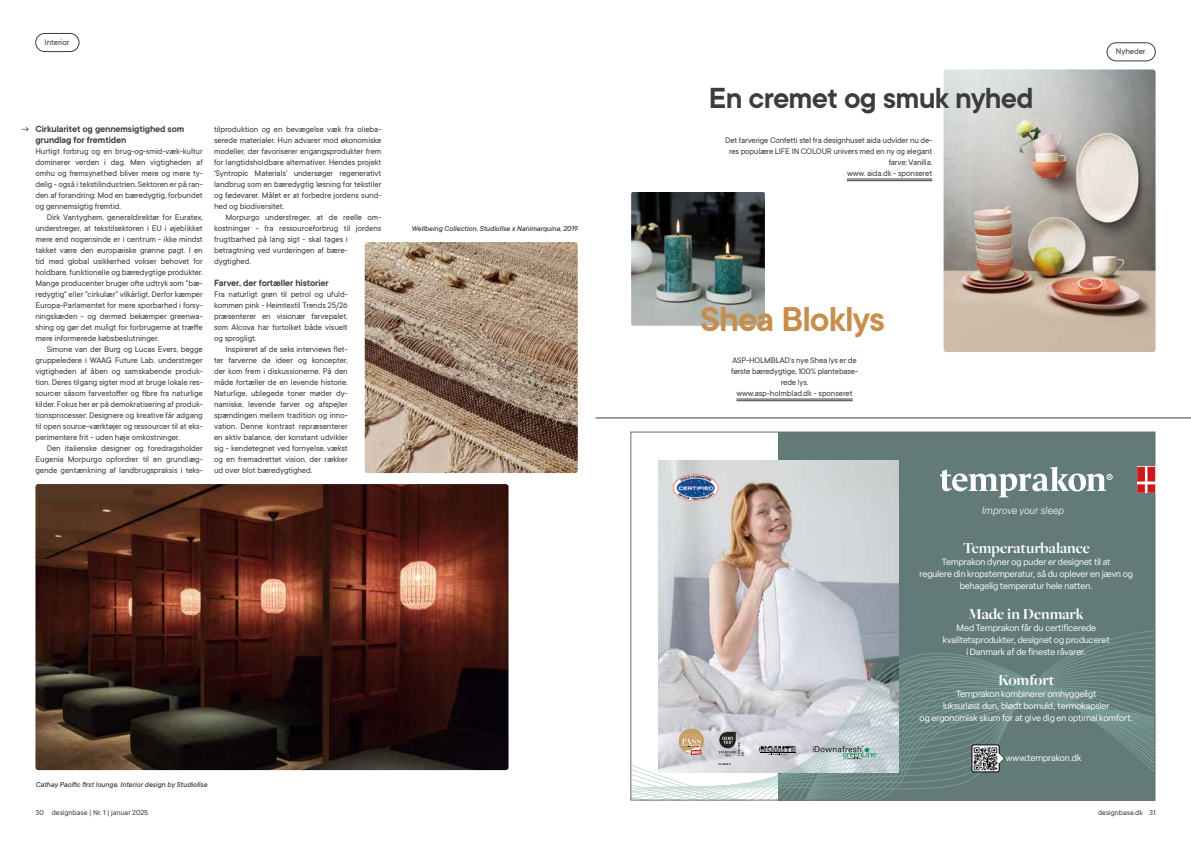
<style>
.page{position:relative;width:1191px;height:842px;background:#fff}
.page>*{position:absolute;margin:0;border:0;box-sizing:border-box;transform-origin:0 0}
.t1{font:600 38px "TT Commons";letter-spacing:-.025em;color:#c78d4a}
.t2{font:600 32px "TT Commons";letter-spacing:-.025em;color:#3c3c3b}
.t3{font:700 16px "Freight Big Pro";color:#fff}
.t4{font:italic 300 10.4px "Elza";letter-spacing:.02em;color:#fff}
.t5{font:600 10px/11px "TT Commons";letter-spacing:-.01em;color:#3c3c3b}
.t6{font:9px/11px "TT Commons";letter-spacing:-.01em;color:#3c3c3b;text-align:justify}
.t7{font:9px/12px "Elza";color:#fff;text-align:center}
.t8{font:italic 500 8px "TT Commons";letter-spacing:-.01em;color:#3c3c3b}
.t9{font:8px "TT Commons";color:#3c3c3b}
.t10{font:700 3.1px "Arboria";color:#1e1e1c}
</style>
<div class="page">
<hr style="left:847px;top:179px;width:85px;height:1px;background:#3c3c3b">
<hr style="left:847px;top:180px;width:85px;height:1px;background:#3c3c3b">
<img style="left:943px;top:69px;width:212px;height:283px">
<div style="left:35px;top:33px;width:44px;height:19px;border:1px solid #3c3c3b;border-radius:9px"></div>
<img style="left:35px;top:484px;width:473px;height:286px">
<img style="left:365px;top:242px;width:213px;height:231px">
<div style="left:1106px;top:43px;width:49px;height:18px;border:1px solid #3c3c3b;border-radius:9px"></div>
<hr style="left:736px;top:399px;width:116px;height:1px;background:#3c3c3b">
<hr style="left:736px;top:400px;width:116px;height:1px;background:#3c3c3b">
<img style="left:631px;top:192px;width:134px;height:134px">
<hr style="left:595px;top:418px;width:596px;height:1px;background:#3c3c3b">
<div style="left:778px;top:432px;width:377px;height:368px;background:#627a78"></div>
<svg style="left:940px;top:467px;width:172px;height:30px"></svg>
<img style="left:659px;top:460px;width:239px;height:141px">
<svg style="left:659px;top:601px;width:240px;height:4px"></svg>
<svg style="left:658px;top:605px;width:241px;height:4px"></svg>
<svg style="left:658px;top:609px;width:241px;height:4px"></svg>
<svg style="left:658px;top:616px;width:241px;height:4px"></svg>
<svg style="left:658px;top:620px;width:241px;height:4px"></svg>
<svg style="left:658px;top:624px;width:241px;height:4px"></svg>
<svg style="left:658px;top:628px;width:495px;height:4px"></svg>
<svg style="left:658px;top:632px;width:487px;height:4px"></svg>
<svg style="left:658px;top:636px;width:495px;height:4px"></svg>
<svg style="left:658px;top:640px;width:495px;height:4px"></svg>
<svg style="left:658px;top:647px;width:495px;height:4px"></svg>
<svg style="left:658px;top:651px;width:495px;height:4px"></svg>
<svg style="left:658px;top:655px;width:487px;height:4px"></svg>
<svg style="left:658px;top:659px;width:495px;height:4px"></svg>
<svg style="left:632px;top:663px;width:521px;height:135px"></svg>
<img style="left:671px;top:473px;width:49px;height:28px">
<svg style="left:758px;top:746px;width:38px;height:9px"></svg>
<svg style="left:718px;top:732px;width:26px;height:24px"></svg>
<div style="left:679px;top:729px;width:24px;height:24px;background:#c79d64;border-radius:50%"></div>
<div style="left:679px;top:729px;width:24px;height:24px;border:1px solid #c79d64;border-radius:50%"></div>
<svg style="left:682px;top:734px;width:19px;height:21px"></svg>
<svg style="left:812px;top:745px;width:64px;height:15px"></svg>
<svg style="left:971px;top:745px;width:33px;height:27px"></svg>
<img style="left:973px;top:746px;width:25px;height:25px">
<svg style="left:1137px;top:467px;width:18px;height:26px"></svg>
<p class="t6" style="left:45px;top:37px;width:26px">Interior</p>
<p class="t5" style="left:35px;top:124px;width:150px">Cirkularitet og gennemsigtighed som grundlag for fremtiden</p>
<p class="t6" style="left:35px;top:146px;width:169px">Hurtigt forbrug og en brug-og-smid-væk-kultur dominerer verden i dag. Men vigtigheden af omhu og fremsynethed bliver mere og mere ty&shy;delig - også i tekstilindustrien. Sektoren er på ran&shy;den af forandring: Mod en bæredygtig, forbundet og gennemsigtig fremtid.</p>
<p class="t6" style="left:35px;top:212px;width:169px;text-indent:11px">Dirk Vantyghem, generaldirektør for Euratex, understreger, at tekstilsektoren i EU i øjeblikket mere end nogensinde er i centrum - ikke mindst takket være den europæiske grønne pagt. I en tid med global usikkerhed vokser behovet for holdbare, funktionelle og bæredygtige produkter.<br>Mange producenter bruger ofte udtryk som "bæ&shy;redygtig" eller "cirkulær" vilkårligt. Derfor kæmper Europa-Parlamentet for mere sporbarhed i forsy&shy;ningskæden - og dermed bekæmper greenwa&shy;shing og gør det muligt for forbrugerne at træffe mere informerede købsbeslutninger.</p>
<p class="t6" style="left:35px;top:344px;width:169px;text-indent:11px">Simone van der Burg og Lucas Evers, begge gruppeledere i WAAG Future Lab, understreger vigtigheden af åben og samskabende produk&shy;tion. Deres tilgang sigter mod at bruge lokale res&shy;sourcer såsom farvestoffer og fibre fra naturlige kilder. Fokus her er på demokratisering af produk&shy;tionsprocesser: Designere og kreative får adgang til open source-værktøjer og ressourcer til at eks&shy;perimentere frit - uden høje omkostninger.</p>
<p class="t6" style="left:35px;top:443px;width:169px;text-indent:11px">Den italienske designer og foredragsholder Eugenia Morpurgo opfordrer til en grundlæg&shy;gende gentænkning af landbrugspraksis i teks-</p>
<p class="t6" style="left:21px;top:124px;width:10px">→</p>
<p class="t6" style="left:214px;top:124px;width:169px">tilproduktion og en bevægelse væk fra olieba&shy;serede materialer. Hun advarer mod økonomiske modeller, der favoriserer engangsprodukter frem for langtidsholdbare alternativer. Hendes projekt 'Syntropic Materials' undersøger regenerativt landbrug som en bæredygtig løsning for tekstiler og fødevarer. Målet er at forbedre jordens sund&shy;hed og biodiversitet.</p>
<p class="t6" style="left:214px;top:212px;width:169px;text-align:left;text-indent:11px">Morpurgo understreger, at de reelle om&shy;kostninger - fra ressourceforbrug til jordens frugtbarhed på lang sigt - skal tages i betragtning ved vurderingen af bære&shy;dygtighed.</p>
<p class="t5" style="left:214px;top:278px;width:116px">Farver, der fortæller historier</p>
<p class="t6" style="left:214px;top:289px;width:135px">Fra naturligt grøn til petrol og ufuld&shy;kommen pink - Heimtextil Trends 25/26 præsenterer en visionær farvepalet, som Alcova har fortolket både visuelt og sprogligt.</p>
<p class="t6" style="left:214px;top:344px;width:135px;text-indent:11px">Inspireret af de seks interviews flet&shy;ter farverne de ideer og koncepter, der kom frem i diskussionerne. På den måde fortæller de en levende historie.<br>Naturlige, ublegede toner møder dy&shy;namiske, levende farver og afspejler spændingen mellem tradition og inno&shy;vation. Denne kontrast repræsenterer en aktiv balance, der konstant udvikler sig - kendetegnet ved fornyelse, vækst og en fremadrettet vision, der rækker ud over blot bæredygtighed.</p>
<p class="t8" style="left:411px;top:224px;width:168px">Wellbeing Collection, StudioIlse x Nanimarquina, 2019</p>
<p class="t8" style="left:35px;top:780px;width:173px">Cathay Pacific first lounge. Interior design by StudioIlse</p>
<h2 class="t2" style="left:709px;top:81px;width:326px">En cremet og smuk nyhed</h2>
<p class="t6" style="left:725px;top:135px;width:209px;text-align:right">Det farverige Confetti stel fra designhuset aida udvider nu de&shy;res populære LIFE IN COLOUR univers med en ny og elegant farve: Vanilla.<br>www. aida.dk - sponseret</p>
<h1 class="t1" style="left:700px;top:299px;width:186px">Shea Bloklys</h1>
<p class="t6" style="left:731px;top:355px;width:129px;text-align:center">ASP-HOLMBLAD‘s nye Shea lys er de første bæredygtige, 100% plantebase&shy;rede lys.<br>www.asp-holmblad.dk - sponseret</p>
<p class="t6" style="left:1116px;top:46px;width:31px">Nyheder</p>
<p class="t10" style="left:718px;top:762px;width:14px">CLASS 1</p>
<p class="t4" style="left:982px;top:504px;width:83px">Improve your sleep</p>
<h3 class="t3" style="left:962px;top:538px;width:129px">Temperaturbalance</h3>
<p class="t7" style="left:919px;top:556px;width:215px">Temprakon dyner og puder er designet til at<br>regulere din kropstemperatur, så du oplever en jævn og behagelig temperatur hele natten.</p>
<h3 class="t3" style="left:968px;top:604px;width:117px">Made in Denmark</h3>
<p class="t7" style="left:943px;top:622px;width:168px">Med Temprakon får du certificerede kvalitetsprodukter, designet og produceret i Danmark af de fineste råvarer.</p>
<h3 class="t3" style="left:998px;top:670px;width:58px">Komfort</h3>
<p class="t7" style="left:919px;top:688px;width:215px">Temprakon kombinerer omhyggeligt<br>luksuriøst dun, blødt bomuld, termokapsler<br>og ergonomisk skum for at give dig en optimal komfort.</p>
<p class="t7" style="left:1005px;top:751px;width:77px">www.temprakon.dk</p>
<p class="t9" style="left:35px;top:808px;width:114px">30 designbase | Nr. 1 | januar 2025</p>
<p class="t9" style="left:1098px;top:808px;width:59px">designbase.dk 31</p>
</div>
